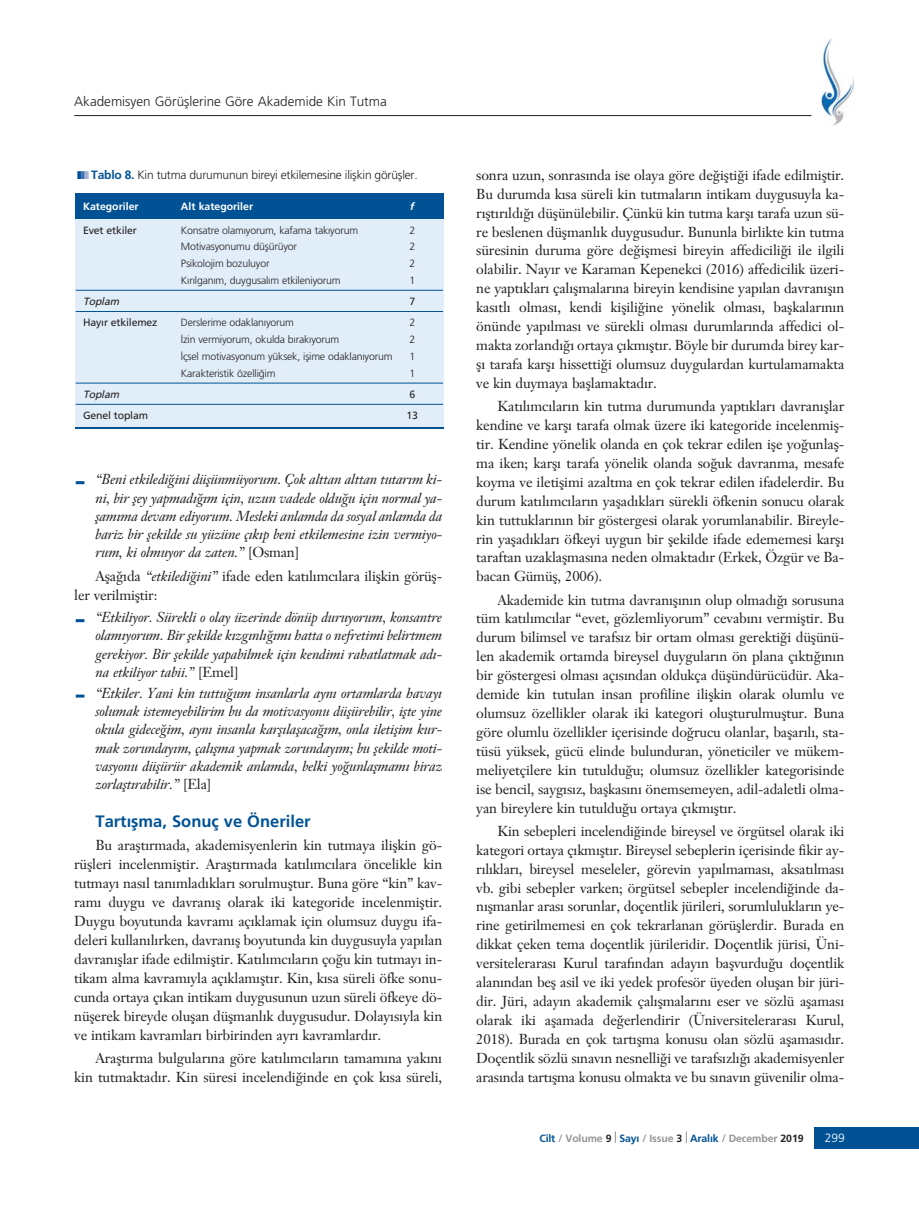
<style>
.page{position:relative;width:919px;height:1217px;background:#fff}
.page>*{position:absolute;margin:0;border:0;box-sizing:border-box;transform-origin:0 0}
.t1{font:700 16.5px "Frutiger";color:#005295}
.t2{font:14.25px/18.9px "Janson Text";letter-spacing:-.01em;color:#231f20;text-align:justify}
.t3{font:italic 14.25px/18.3px "Janson Text";letter-spacing:-.015em;color:#231f20;text-align:justify}
.t4{font:300 13.5px "Frutiger";color:#231f20}
.t5{font:300 12px "Frutiger";letter-spacing:-.015em;color:#231f20}
.t6{font:300 12px "Frutiger";color:#fff}
.t7{font:300 10.5px "Frutiger";letter-spacing:-.015em;color:#231f20}
.t8{font:700 10.5px "Frutiger";letter-spacing:-.01em;color:#939598}
.t9{font:10.5px "Frutiger";letter-spacing:-.015em;color:#231f20}
.t10{font:700 10.5px "Frutiger";color:#fff}
.t11{font:italic 10.5px "Frutiger";color:#231f20}
.t12{font:italic 700 10.5px "Frutiger";color:#fff}
.s1{color:#005295}
.s2{color:#4973ac}
.s3{color:#a4b5d6}
.s4{font-weight:700;color:#005295}
.s5{font-style:normal}
.s6{font-style:italic}
.s7{color:#231f20}
</style>
<div class="page">
<div style="left:814px;top:1127px;width:104px;height:21px;background:#005295"></div>
<hr style="left:74px;top:115px;width:737px;height:1px;background:#231f20">
<img style="left:819px;top:38px;width:35px;height:88px">
<svg style="left:819px;top:73px;width:6px;height:6px"></svg>
<div style="left:811px;top:107px;width:11px;height:9px;background:#fff"></div>
<svg style="left:76px;top:694px;width:8px;height:3px"></svg>
<svg style="left:76px;top:619px;width:8px;height:3px"></svg>
<svg style="left:76px;top:481px;width:8px;height:3px"></svg>
<div style="left:76px;top:218px;width:368px;height:210px;background:#e1eef9"></div>
<div style="left:76px;top:193px;width:368px;height:25px;background:#005295"></div>
<hr style="left:76px;top:427px;width:368px;height:2px;background:#005295">
<hr style="left:76px;top:290px;width:367px;height:1px;background:#005295">
<hr style="left:76px;top:311px;width:367px;height:1px;background:#005295">
<hr style="left:76px;top:383px;width:367px;height:1px;background:#005295">
<hr style="left:76px;top:404px;width:367px;height:1px;background:#005295">
<p class="t4" style="left:74px;top:96px;width:314px">Akademisyen Görüfllerine Göre Akademide Kin Tutma</p>
<p class="t5" style="left:77px;top:170px;width:342px"><span class="s1">❚</span><span class="s2">❚</span><span class="s3">❚</span> <span class="s4">Tablo 8.</span> Kin tutma durumunun bireyi etkilemesine iliflkin görüfller.</p>
<p class="t10" style="left:83px;top:202px;width:57px">Kategoriler</p>
<p class="t10" style="left:181px;top:202px;width:74px">Alt kategoriler</p>
<p class="t12" style="left:410px;top:202px;width:6px">f</p>
<p class="t9" style="left:83px;top:225px;width:55px">Evet etkiler</p>
<p class="t7" style="left:181px;top:225px;width:179px">Konsatre olam›yorum, kafama tak›yorum</p>
<p class="t7" style="left:409px;top:225px;width:7px">2</p>
<p class="t7" style="left:181px;top:242px;width:118px">Motivasyonumu düflürüyor</p>
<p class="t7" style="left:409px;top:242px;width:7px">2</p>
<p class="t7" style="left:181px;top:259px;width:90px">Psikolojim bozuluyor</p>
<p class="t7" style="left:409px;top:259px;width:7px">2</p>
<p class="t7" style="left:181px;top:276px;width:161px">K›r›lgan›m, duygusal›m etkileniyorum</p>
<p class="t7" style="left:409px;top:276px;width:7px">1</p>
<p class="t11" style="left:83px;top:297px;width:40px">Toplam</p>
<p class="t9" style="left:409px;top:297px;width:7px">7</p>
<p class="t9" style="left:83px;top:318px;width:76px">Hay›r etkilemez</p>
<p class="t7" style="left:181px;top:318px;width:114px">Derslerime odaklan›yorum</p>
<p class="t7" style="left:409px;top:318px;width:7px">2</p>
<p class="t7" style="left:181px;top:335px;width:160px">‹zin vermiyorum, okulda b›rak›yorum</p>
<p class="t7" style="left:409px;top:335px;width:7px">2</p>
<p class="t7" style="left:181px;top:352px;width:213px">‹çsel motivasyonum yüksek, iflime odaklan›yorum</p>
<p class="t7" style="left:409px;top:352px;width:7px">1</p>
<p class="t7" style="left:181px;top:369px;width:96px">Karakteristik özelli¤im</p>
<p class="t7" style="left:409px;top:369px;width:7px">1</p>
<p class="t11" style="left:83px;top:390px;width:40px">Toplam</p>
<p class="t9" style="left:409px;top:390px;width:7px">6</p>
<p class="t9" style="left:83px;top:411px;width:66px">Genel toplam</p>
<p class="t9" style="left:406px;top:411px;width:13px">13</p>
<p class="t3" style="left:95px;top:472px;width:348px">“Beni etkiledi¤ini düflünmüyorum. Çok alttan alttan tutar›m ki&shy;ni, bir fley yapmad›¤›m için, uzun vadede oldu¤u için normal ya&shy;flam›ma devam ediyorum. Mesleki anlamda da sosyal anlamda da bariz bir flekilde su yüzüne ç›k›p beni etkilemesine izin vermiyo&shy;rum, ki olmuyor da zaten.” <span class="s5">[Osman]</span></p>
<p class="t2" style="left:74px;top:567px;width:369px;text-indent:21px">Afla¤›da <span class="s6">“etkiledi¤ini”</span> ifade eden kat›l›mc›lara iliflkin görüfl&shy;ler verilmifltir:</p>
<p class="t3" style="left:95px;top:609px;width:348px">“Etkiliyor. Sürekli o olay üzerinde dönüp duruyorum, konsantre olam›yorum. Bir flekilde k›zg›nl›¤›m› hatta o nefretimi belirtmem gerekiyor. Bir flekilde yapabilmek için kendimi rahatlatmak ad›- na etkiliyor tabii.” <span class="s5">[Emel]</span></p>
<p class="t3" style="left:95px;top:685px;width:348px">“Etkiler. Yani kin tuttu¤um insanlarla ayn› ortamlarda havay› solumak istemeyebilirim bu da motivasyonu düflürebilir, iflte yine okula gidece¤im, ayn› insanla karfl›laflaca¤›m, onla iletiflim kur&shy;mak zorunday›m, çal›flma yapmak zorunday›m; bu flekilde moti&shy;vasyonu düflürür akademik anlamda, belki yo¤unlaflmam› biraz zorlaflt›rabilir.” <span class="s5">[Ela]</span></p>
<p class="t1" style="left:95px;top:814px;width:216px">Tart›flma, Sonuç ve Öneriler</p>
<p class="t2" style="left:74px;top:837px;width:369px;text-indent:21px">Bu araflt›rmada, akademisyenlerin kin tutmaya iliflkin gö&shy;rüflleri incelenmifltir. Araflt›rmada kat›l›mc›lara öncelikle kin tutmay› nas›l tan›mlad›klar› sorulmufltur. Buna göre “kin” kav&shy;ram› duygu ve davran›fl olarak iki kategoride incelenmifltir.<br>Duygu boyutunda kavram› aç›klamak için olumsuz duygu ifa&shy;deleri kullan›l›rken, davran›fl boyutunda kin duygusuyla yap›lan davran›fllar ifade edilmifltir. Kat›l›mc›lar›n ço¤u kin tutmay› in&shy;tikam alma kavram›yla aç›klam›flt›r. Kin, k›sa süreli öfke sonu&shy;cunda ortaya ç›kan intikam duygusunun uzun süreli öfkeye dö&shy;nüflerek bireyde oluflan düflmanl›k duygusudur. Dolay›s›yla kin ve intikam kavramlar› birbirinden ayr› kavramlard›r.</p>
<p class="t2" style="left:74px;top:1049px;width:369px;text-align:right">Araflt›rma bulgular›na göre kat›l›mc›lar›n tamam›na yak›n› kin tutmaktad›r. Kin süresi incelendi¤inde en çok k›sa süreli,</p>
<p class="t2" style="left:476px;top:167px;width:369px">sonra uzun, sonras›nda ise olaya göre de¤iflti¤i ifade edilmifltir.<br>Bu durumda k›sa süreli kin tutmalar›n intikam duygusuyla ka&shy;r›flt›r›ld›¤› düflünülebilir. Çünkü kin tutma karfl› tarafa uzun sü&shy;re beslenen düflmanl›k duygusudur. Bununla birlikte kin tutma süresinin duruma göre de¤iflmesi bireyin affedicili¤i ile ilgili olabilir. Nay›r ve Karaman Kepenekci (2016) affedicilik üzeri&shy;ne yapt›klar› çal›flmalar›na bireyin kendisine yap›lan davran›fl›n kas›tl› olmas›, kendi kiflili¤ine yönelik olmas›, baflkalar›n›n önünde yap›lmas› ve sürekli olmas› durumlar›nda affedici ol&shy;makta zorland›¤› ortaya ç›km›flt›r. Böyle bir durumda birey kar&shy;fl› tarafa karfl› hissetti¤i olumsuz duygulardan kurtulamamakta ve kin duymaya bafllamaktad›r.</p>
<p class="t2" style="left:476px;top:398px;width:369px;text-indent:21px">Kat›l›mc›lar›n kin tutma durumunda yapt›klar› davran›fllar kendine ve karfl› tarafa olmak üzere iki kategoride incelenmifl&shy;tir. Kendine yönelik olanda en çok tekrar edilen ifle yo¤unlafl&shy;ma iken; karfl› tarafa yönelik olanda so¤uk davranma, mesafe koyma ve iletiflimi azaltma en çok tekrar edilen ifadelerdir. Bu durum kat›l›mc›lar›n yaflad›klar› sürekli öfkenin sonucu olarak kin tuttuklar›n›n bir göstergesi olarak yorumlanabilir. Bireyle&shy;rin yaflad›klar› öfkeyi uygun bir flekilde ifade edememesi karfl› taraftan uzaklaflmas›na neden olmaktad›r (Erkek, Özgür ve Ba&shy;bacan Gümüfl, 2006).</p>
<p class="t2" style="left:476px;top:591px;width:369px;text-indent:21px">Akademide kin tutma davran›fl›n›n olup olmad›¤› sorusuna tüm kat›l›mc›lar “evet, gözlemliyorum” cevab›n› vermifltir. Bu durum bilimsel ve tarafs›z bir ortam olmas› gerekti¤i düflünü&shy;len akademik ortamda bireysel duygular›n ön plana ç›kt›¤›n›n bir göstergesi olmas› aç›s›ndan oldukça düflündürücüdür. Aka&shy;demide kin tutulan insan profiline iliflkin olarak olumlu ve olumsuz özellikler olarak iki kategori oluflturulmufltur. Buna göre olumlu özellikler içerisinde do¤rucu olanlar, baflar›l›, sta&shy;tüsü yüksek, gücü elinde bulunduran, yöneticiler ve mükem&shy;meliyetçilere kin tutuldu¤u; olumsuz özellikler kategorisinde ise bencil, sayg›s›z, baflkas›n› önemsemeyen, adil-adaletli olma&shy;yan bireylere kin tutuldu¤u ortaya ç›km›flt›r.</p>
<p class="t2" style="left:476px;top:822px;width:369px;text-indent:21px">Kin sebepleri incelendi¤inde bireysel ve örgütsel olarak iki kategori ortaya ç›km›flt›r. Bireysel sebeplerin içerisinde fikir ay&shy;r›l›klar›, bireysel meseleler, görevin yap›lmamas›, aksat›lmas› vb. gibi sebepler varken; örgütsel sebepler incelendi¤inde da&shy;n›flmanlar aras› sorunlar, doçentlik jürileri, sorumluluklar›n ye&shy;rine getirilmemesi en çok tekrarlanan görüfllerdir. Burada en dikkat çeken tema doçentlik jürileridir. Doçentlik jürisi, Üni&shy;versiteleraras› Kurul taraf›ndan aday›n baflvurdu¤u doçentlik alan›ndan befl asil ve iki yedek profesör üyeden oluflan bir jüri&shy;dir. Jüri, aday›n akademik çal›flmalar›n› eser ve sözlü aflamas› olarak iki aflamada de¤erlendirir (Üniversiteleraras› Kurul, 2018). Burada en çok tart›flma konusu olan sözlü aflamas›d›r.<br>Doçentlik sözlü s›nav›n nesnelli¤i ve tarafs›zl›¤› akademisyenler aras›nda tart›flma konusu olmakta ve bu s›nav›n güvenilir olma-</p>
<p class="t8" style="left:539px;top:1133px;width:265px"><span class="s1">Cilt</span> / Volume <span class="s7">9</span> <span class="s1">Say›</span> / Issue <span class="s7">3</span> <span class="s1">Aral›k</span> / December <span class="s7">2019</span></p>
<p class="t6" style="left:824px;top:1132px;width:22px">299</p>
</div>
